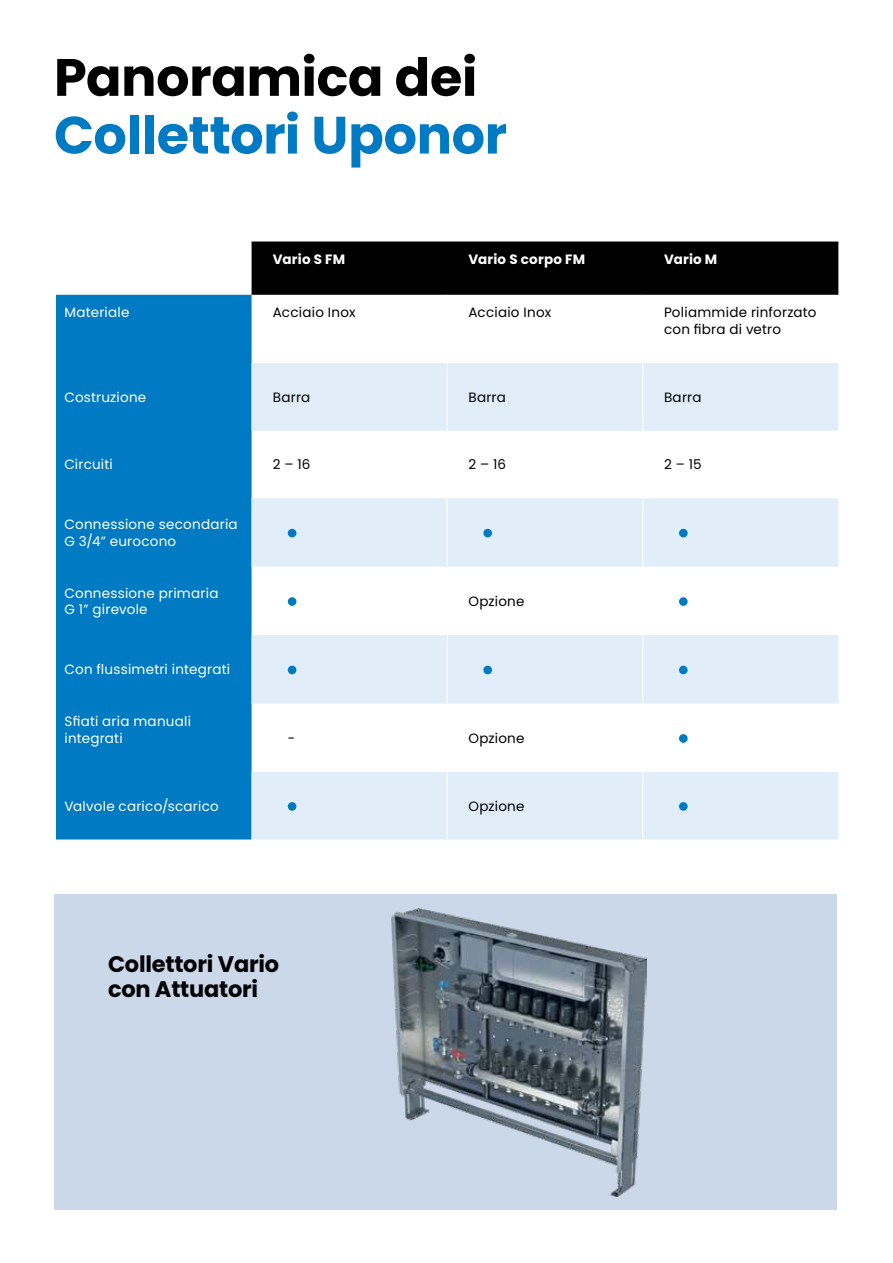
<style>
.page{position:relative;width:893px;height:1263px;background:#fff}
.page>*{position:absolute;margin:0;border:0;box-sizing:border-box;transform-origin:0 0}
.t1{font:700 52.5px "Poppins";letter-spacing:-.01em;color:#007ac2}
.t2{font:700 52.5px "Poppins";letter-spacing:-.01em;color:#000}
.t3{font:700 22.5px/24.8px "Poppins";letter-spacing:-.01em;color:#000}
.t4{font:13.5px/16.5px "Poppins";letter-spacing:.02em;color:#fff}
.t5{font:13.5px/16.5px "Poppins";letter-spacing:.02em;color:#000}
.t6{font:700 13.5px "Poppins";letter-spacing:.015em;color:#fff}
</style>
<div class="page">
<div style="left:252px;top:242px;width:586px;height:53px;background:#000"></div>
<div style="left:56px;top:295px;width:196px;height:544px;background:#007ac2"></div>
<svg style="left:252px;top:363px;width:586px;height:476px;fill:#e1eef9"></svg>
<hr style="left:447px;top:363px;width:1px;height:68px;background:#fff">
<hr style="left:447px;top:431px;width:1px;height:67px;background:#fff">
<hr style="left:447px;top:498px;width:1px;height:69px;background:#fff">
<hr style="left:447px;top:567px;width:1px;height:68px;background:#fff">
<hr style="left:447px;top:635px;width:1px;height:68px;background:#fff">
<hr style="left:447px;top:703px;width:1px;height:69px;background:#fff">
<hr style="left:447px;top:772px;width:1px;height:67px;background:#fff">
<hr style="left:642px;top:363px;width:1px;height:68px;background:#fff">
<hr style="left:642px;top:431px;width:1px;height:67px;background:#fff">
<hr style="left:642px;top:498px;width:1px;height:69px;background:#fff">
<hr style="left:642px;top:567px;width:1px;height:68px;background:#fff">
<hr style="left:642px;top:635px;width:1px;height:68px;background:#fff">
<hr style="left:642px;top:703px;width:1px;height:69px;background:#fff">
<hr style="left:642px;top:772px;width:1px;height:67px;background:#fff">
<div style="left:288px;top:529px;width:8px;height:8px;background:#007ac2;border-radius:50%"></div>
<div style="left:483px;top:529px;width:9px;height:8px;background:#007ac2;border-radius:50%"></div>
<div style="left:679px;top:529px;width:9px;height:8px;background:#007ac2;border-radius:50%"></div>
<div style="left:288px;top:597px;width:8px;height:9px;background:#007ac2;border-radius:50%"></div>
<div style="left:679px;top:597px;width:9px;height:9px;background:#007ac2;border-radius:50%"></div>
<div style="left:288px;top:666px;width:8px;height:8px;background:#007ac2;border-radius:50%"></div>
<div style="left:483px;top:666px;width:9px;height:8px;background:#007ac2;border-radius:50%"></div>
<div style="left:679px;top:666px;width:9px;height:8px;background:#007ac2;border-radius:50%"></div>
<div style="left:679px;top:734px;width:9px;height:9px;background:#007ac2;border-radius:50%"></div>
<div style="left:288px;top:802px;width:8px;height:9px;background:#007ac2;border-radius:50%"></div>
<div style="left:679px;top:802px;width:9px;height:9px;background:#007ac2;border-radius:50%"></div>
<div style="left:54px;top:895px;width:783px;height:315px;background:#cad8ea"></div>
<hr style="left:892px;top:0;width:1px;height:631px;background:#000">
<img style="left:392px;top:908px;width:254px;height:289px">
<h1 class="t2" style="left:54px;top:47px;width:425px">Panoramica dei</h1>
<h1 class="t1" style="left:54px;top:105px;width:455px">Collettori Uponor</h1>
<p class="t6" style="left:273px;top:252px;width:74px">Vario S FM</p>
<p class="t6" style="left:468px;top:252px;width:118px">Vario S corpo FM</p>
<p class="t6" style="left:664px;top:252px;width:55px">Vario M</p>
<p class="t4" style="left:64px;top:305px;width:67px">Materiale</p>
<p class="t5" style="left:273px;top:305px;width:84px">Acciaio Inox</p>
<p class="t5" style="left:468px;top:305px;width:84px">Acciaio Inox</p>
<p class="t5" style="left:664px;top:305px;width:154px">Poliammide rinforzato con fibra di vetro</p>
<p class="t4" style="left:64px;top:389px;width:83px">Costruzione</p>
<p class="t5" style="left:273px;top:389px;width:39px">Barra</p>
<p class="t5" style="left:468px;top:389px;width:39px">Barra</p>
<p class="t5" style="left:664px;top:389px;width:39px">Barra</p>
<p class="t4" style="left:64px;top:456px;width:50px">Circuiti</p>
<p class="t5" style="left:273px;top:456px;width:39px">2 – 16</p>
<p class="t5" style="left:468px;top:456px;width:39px">2 – 16</p>
<p class="t5" style="left:664px;top:456px;width:39px">2 – 15</p>
<p class="t4" style="left:64px;top:516px;width:175px">Connessione secondaria<br>G 3/4” eurocono</p>
<p class="t4" style="left:64px;top:585px;width:155px">Connessione primaria<br>G 1” girevole</p>
<p class="t5" style="left:468px;top:593px;width:58px">Opzione</p>
<p class="t4" style="left:64px;top:661px;width:167px">Con flussimetri integrati</p>
<p class="t4" style="left:64px;top:713px;width:128px">Sfiati aria manuali integrati</p>
<p class="t5" style="left:288px;top:730px;width:9px">-</p>
<p class="t5" style="left:468px;top:730px;width:58px">Opzione</p>
<p class="t4" style="left:64px;top:798px;width:156px">Valvole carico/scarico</p>
<p class="t5" style="left:468px;top:798px;width:58px">Opzione</p>
<h2 class="t3" style="left:108px;top:952px;width:173px">Collettori Vario con Attuatori</h2>
</div>
